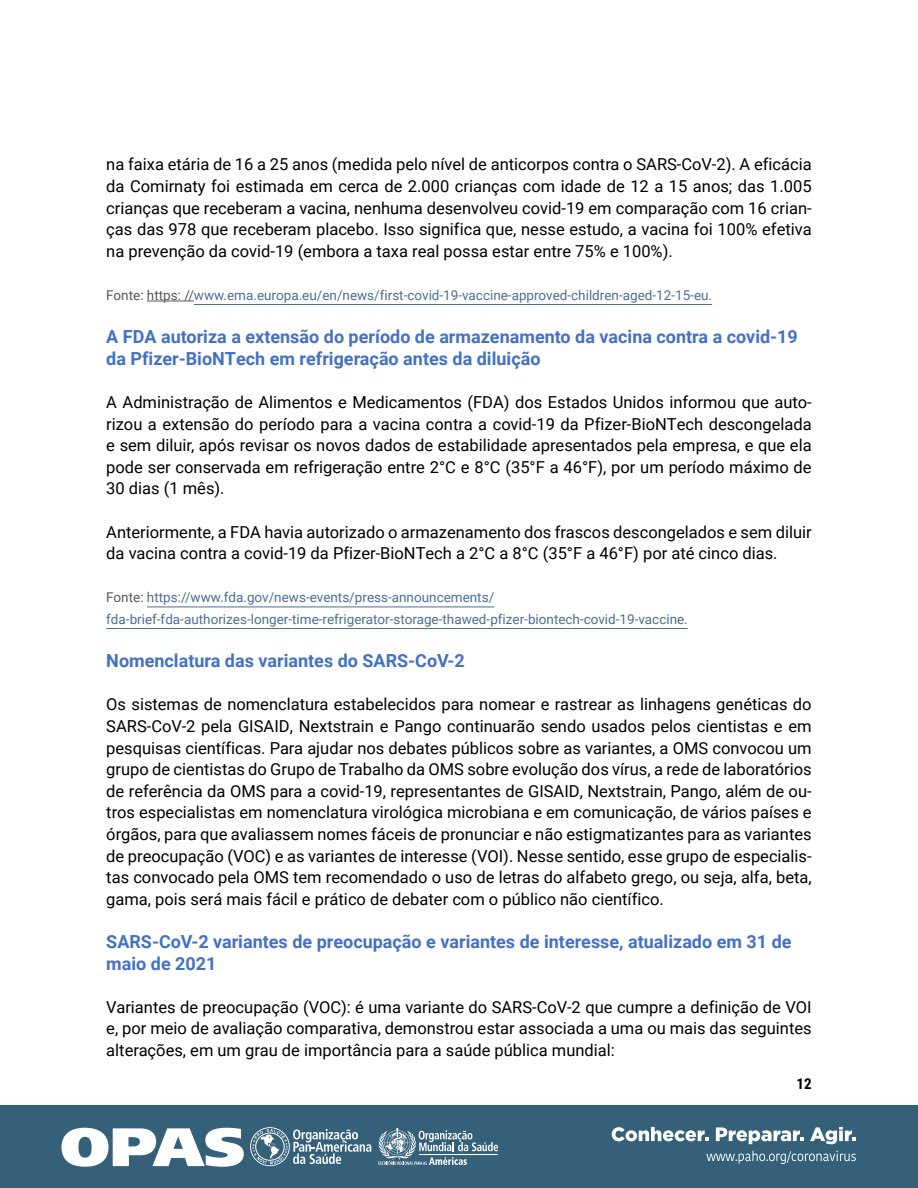
<style>
.page{position:relative;width:918px;height:1188px;background:#fff}
.page>*{position:absolute;margin:0;border:0;box-sizing:border-box;transform-origin:0 0}
.t1{font:700 18px/21.6px "Roboto";color:#4471c4}
.t2{font:16.5px/21.6px "Roboto";color:#000;text-align:justify}
.t3{font:700 15px "Roboto Condensed";color:#000}
.t4{font:13.5px/21.6px "Roboto";color:#4c6d97}
.s1{color:#575756}
</style>
<div class="page">
<div style="left:0;top:1106px;width:918px;height:82px;background:#34607a"></div>
<svg style="left:612px;top:1127px;width:96px;height:14px"></svg>
<svg style="left:716px;top:1127px;width:88px;height:17px"></svg>
<svg style="left:810px;top:1127px;width:46px;height:17px"></svg>
<svg style="left:706px;top:1151px;width:150px;height:13px"></svg>
<svg style="left:378px;top:1128px;width:120px;height:37px"></svg>
<svg style="left:250px;top:1127px;width:121px;height:39px"></svg>
<svg style="left:62px;top:1128px;width:182px;height:39px"></svg>
<hr style="left:147px;top:301px;width:47px;height:1px;background:#575756">
<hr style="left:194px;top:304px;width:518px;height:1px;background:#4c6d97">
<hr style="left:147px;top:607px;width:347px;height:1px;background:#4c6d97">
<hr style="left:106px;top:628px;width:582px;height:1px;background:#4c6d97">
<p class="t2" style="left:106px;top:153px;width:707px">na faixa etária de 16 a 25 anos (medida pelo nível de anticorpos contra o SARS-CoV-2). A eficácia da Comirnaty foi estimada em cerca de 2.000 crianças com idade de 12 a 15 anos; das 1.005 crianças que receberam a vacina, nenhuma desenvolveu covid-19 em comparação com 16 crian&shy;ças das 978 que receberam placebo. Isso significa que, nesse estudo, a vacina foi 100% efetiva na prevenção da covid-19 (embora a taxa real possa estar entre 75% e 100%).</p>
<p class="t4" style="left:106px;top:284px;width:605px"><span class="s1">Fonte: https: //</span>www.ema.europa.eu/en/news/first-covid-19-vaccine-approved-children-aged-12-15-eu.</p>
<p class="t1" style="left:106px;top:325px;width:693px">A FDA autoriza a extensão do período de armazenamento da vacina contra a covid-19 da Pfizer-BioNTech em refrigeração antes da diluição</p>
<p class="t2" style="left:106px;top:391px;width:707px">A Administração de Alimentos e Medicamentos (FDA) dos Estados Unidos informou que auto&shy;rizou a extensão do período para a vacina contra a covid-19 da Pfizer-BioNTech descongelada e sem diluir, após revisar os novos dados de estabilidade apresentados pela empresa, e que ela pode ser conservada em refrigeração entre 2°C e 8°C (35°F a 46°F), por um período máximo de 30 dias (1 mês).</p>
<p class="t2" style="left:106px;top:520px;width:707px">Anteriormente, a FDA havia autorizado o armazenamento dos frascos descongelados e sem diluir da vacina contra a covid-19 da Pfizer-BioNTech a 2°C a 8°C (35°F a 46°F) por até cinco dias.</p>
<p class="t4" style="left:106px;top:586px;width:581px"><span class="s1">Fonte:</span> https://www.fda.gov/news-events/press-announcements/ fda-brief-fda-authorizes-longer-time-refrigerator-storage-thawed-pfizer-biontech-covid-19-vaccine.</p>
<p class="t1" style="left:106px;top:649px;width:360px">Nomenclatura das variantes do SARS-CoV-2</p>
<p class="t2" style="left:106px;top:693px;width:707px">Os sistemas de nomenclatura estabelecidos para nomear e rastrear as linhagens genéticas do SARS-CoV-2 pela GISAID, Nextstrain e Pango continuarão sendo usados pelos cientistas e em pesquisas científicas. Para ajudar nos debates públicos sobre as variantes, a OMS convocou um grupo de cientistas do Grupo de Trabalho da OMS sobre evolução dos vírus, a rede de laboratórios de referência da OMS para a covid-19, representantes de GISAID, Nextstrain, Pango, além de ou&shy;tros especialistas em nomenclatura virológica microbiana e em comunicação, de vários países e órgãos, para que avaliassem nomes fáceis de pronunciar e não estigmatizantes para as variantes de preocupação (VOC) e as variantes de interesse (VOI). Nesse sentido, esse grupo de especialis&shy;tas convocado pela OMS tem recomendado o uso de letras do alfabeto grego, ou seja, alfa, beta, gama, pois será mais fácil e prático de debater com o público não científico.</p>
<p class="t1" style="left:106px;top:930px;width:687px">SARS-CoV-2 variantes de preocupação e variantes de interesse, atualizado em 31 de maio de 2021</p>
<p class="t2" style="left:106px;top:996px;width:707px">Variantes de preocupação (VOC): é uma variante do SARS-CoV-2 que cumpre a definição de VOI e, por meio de avaliação comparativa, demonstrou estar associada a uma ou mais das seguintes alterações, em um grau de importância para a saúde pública mundial:</p>
<p class="t3" style="left:797px;top:1073px;width:17px">12</p>
</div>
